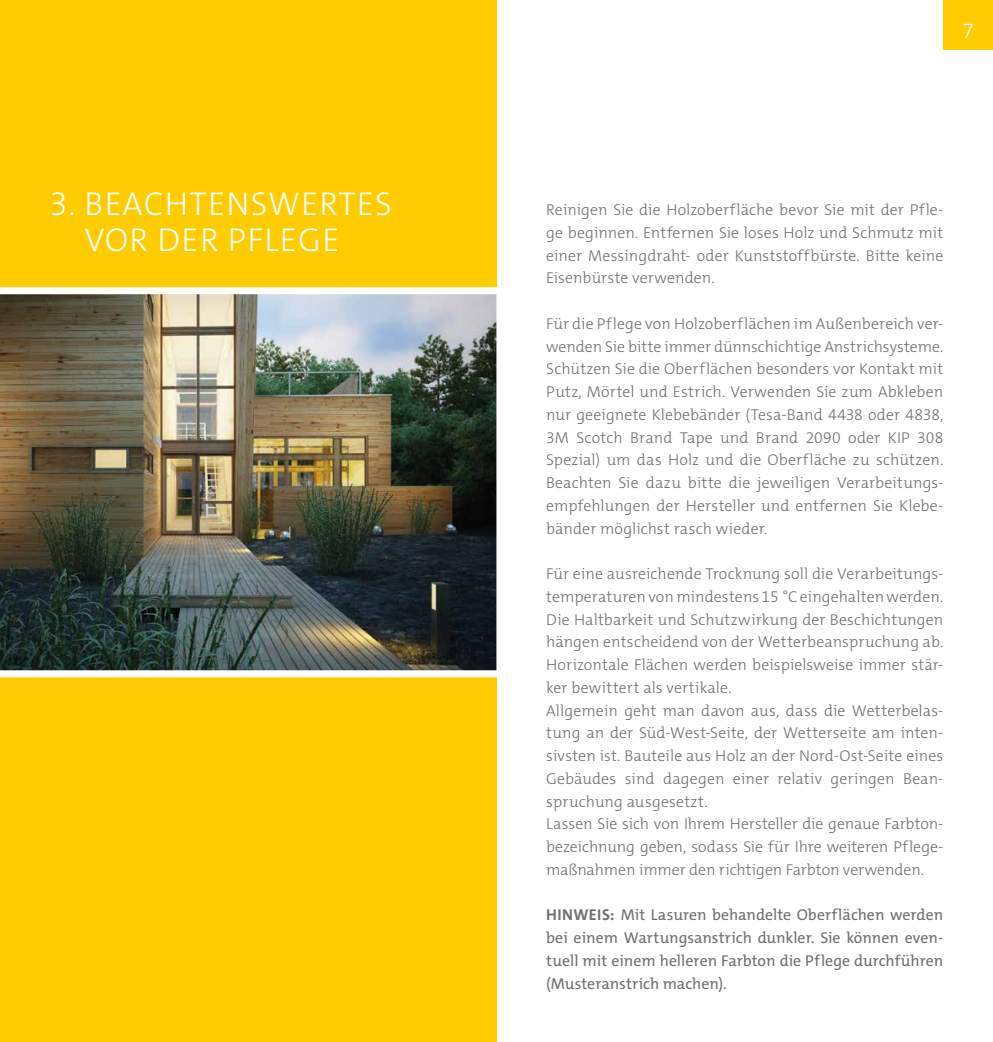
<style>
.page{position:relative;width:993px;height:1042px;background:#fff}
.page>*{position:absolute;margin:0;border:0;box-sizing:border-box;transform-origin:0 0}
.t1{font:300 33.25px/36.4px "The Mix C4 s";letter-spacing:.04em;color:#fff;text-align:center}
.t2{font:300 21px "The Mix C4 s";color:#fff}
.t3{font:300 15.75px/22.8px "The Mix C4 s";letter-spacing:.01em;color:#706f6f;text-align:justify}
.t4{font:15.75px/22.8px "The Mix C4 s";color:#706f6f;text-align:justify}
.s1{font-weight:700}
</style>
<div class="page">
<div style="left:943px;top:0;width:49px;height:50px;background:#fc0"></div>
<div style="left:0;top:0;width:496px;height:1042px;background:#fc0"></div>
<img style="left:0;top:284px;width:497px;height:397px">
<h1 class="t1" style="left:50px;top:186px;width:344px">3. BEACHTENSWERTES<br>VOR DER PFLEGE</h1>
<h2 class="t2" style="left:962px;top:18px;width:13px">7</h2>
<p class="t3" style="left:546px;top:198px;width:398px">Reinigen Sie die Holzoberfläche bevor Sie mit der Pfle&shy;ge beginnen. Entfernen Sie loses Holz und Schmutz mit einer Messingdraht- oder Kunststoffbürste. Bitte keine Eisenbürste verwenden.</p>
<p class="t3" style="left:546px;top:312px;width:398px">Für die Pflege von Holzoberflächen im Außenbereich ver&shy;wenden Sie bitte immer dünnschichtige Anstrichsysteme.<br>Schützen Sie die Oberflächen besonders vor Kontakt mit Putz, Mörtel und Estrich. Verwenden Sie zum Abkleben nur geeignete Klebebänder (Tesa-Band 4438 oder 4838, 3M Scotch Brand Tape und Brand 2090 oder KIP 308<br>Spezial) um das Holz und die Oberfläche zu schützen.<br>Beachten Sie dazu bitte die jeweiligen Verarbeitungs&shy;empfehlungen der Hersteller und entfernen Sie Klebe&shy;bänder möglichst rasch wieder.</p>
<p class="t3" style="left:546px;top:562px;width:398px;text-align:left">Für eine ausreichende Trocknung soll die Verarbeitungs&shy;temperaturen von mindestens 15 °C eingehalten werden.<br>Die Haltbarkeit und Schutzwirkung der Beschichtungen hängen entscheidend von der Wetterbeanspruchung ab.<br>Horizontale Flächen werden beispielsweise immer stär&shy;ker bewittert als vertikale.<br>Allgemein geht man davon aus, dass die Wetterbelas&shy;tung an der Süd-West-Seite, der Wetterseite am inten&shy;sivsten ist. Bauteile aus Holz an der Nord-Ost-Seite eines Gebäudes sind dagegen einer relativ geringen Bean&shy;spruchung ausgesetzt.<br>Lassen Sie sich von Ihrem Hersteller die genaue Farbton&shy;bezeichnung geben, sodass Sie für Ihre weiteren Pflege&shy;maßnahmen immer den richtigen Farbton verwenden.</p>
<p class="t4" style="left:546px;top:904px;width:398px"><span class="s1">HINWEIS:</span> Mit Lasuren behandelte Oberflächen werden bei einem Wartungsanstrich dunkler. Sie können even&shy;tuell mit einem helleren Farbton die Pflege durchführen (Musteranstrich machen).</p>
</div>
